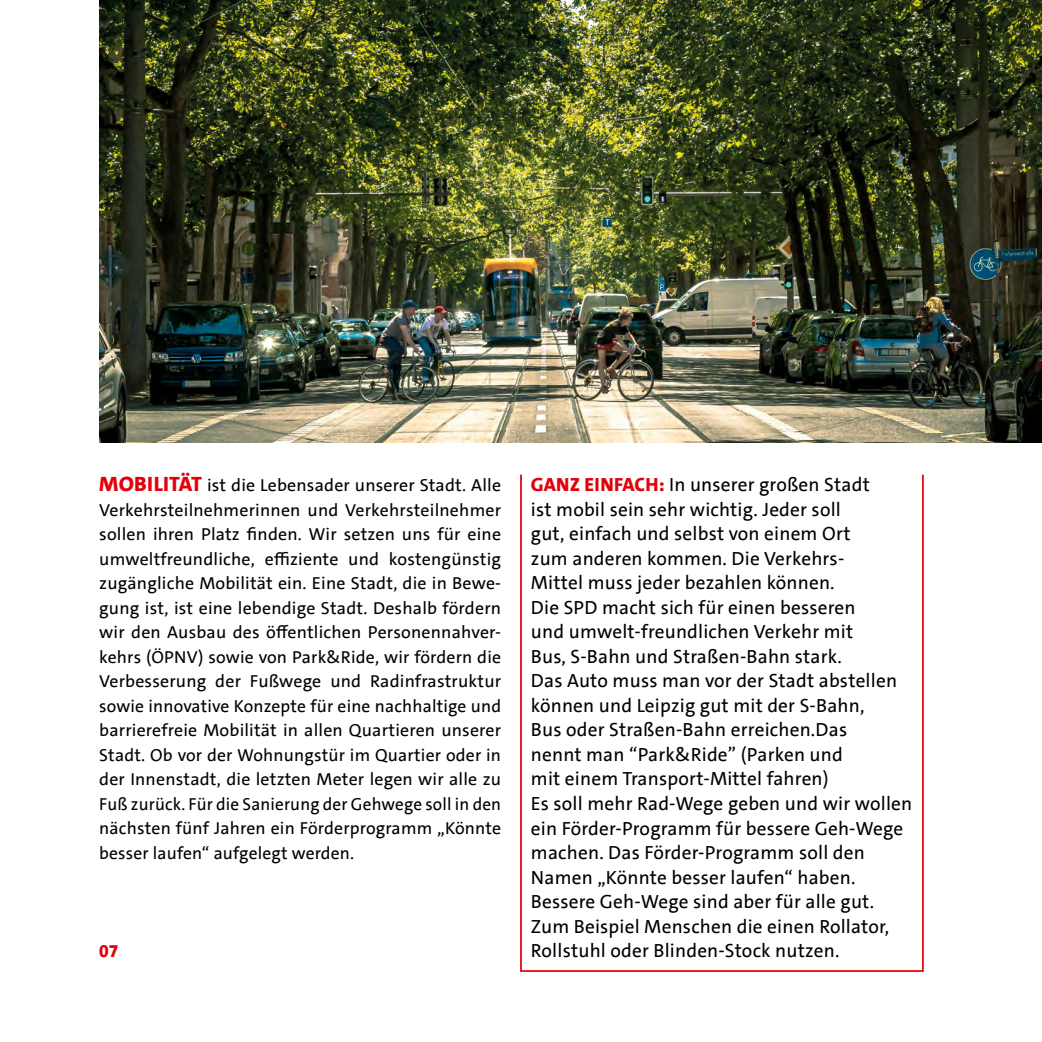
<style>
.page{position:relative;width:1042px;height:1042px;background:#fff}
.page>*{position:absolute;margin:0;border:0;box-sizing:border-box;transform-origin:0 0}
.t1{font:19.25px/24.5px "SPD The Sans";letter-spacing:.01em;color:#000}
.t2{font:17.5px/24.5px "SPD The Sans";letter-spacing:.01em;color:#000;text-align:justify}
.t3{font:800 17.5px "SPD The Sans";color:#e3000b}
.s1{font-weight:800;font-size:21px;color:#e3000b}
.s2{font-weight:800;color:#e3000b}
</style>
<div class="page">
<div style="left:520px;top:474px;width:404px;height:498px;border:2px solid #e3000b"></div>
<img style="left:99px;top:0;width:943px;height:442px">
<p class="t2" style="left:99px;top:473px;width:403px"><span class="s1">MOBILITÄT</span> ist die Lebensader unserer Stadt. Alle Verkehrsteilnehmerinnen und Verkehrsteilnehmer sollen ihren Platz finden. Wir setzen uns für eine umweltfreundliche, effiziente und kostengünstig zugängliche Mobilität ein. Eine Stadt, die in Bewe&shy;gung ist, ist eine lebendige Stadt. Deshalb fördern wir den Ausbau des öffentlichen Personennahver&shy;kehrs (ÖPNV) sowie von Park&amp;Ride, wir fördern die Verbesserung der Fußwege und Radinfrastruktur sowie innovative Konzepte für eine nachhaltige und barrierefreie Mobilität in allen Quartieren unserer Stadt. Ob vor der Wohnungstür im Quartier oder in der Innenstadt, die letzten Meter legen wir alle zu Fuß zurück. Für die Sanierung der Gehwege soll in den nächsten fünf Jahren ein Förderprogramm „Könnte besser laufen“ aufgelegt werden.</p>
<p class="t1" style="left:531px;top:473px;width:383px"><span class="s2">GANZ EINFACH:</span> In unserer großen Stadt<br>ist mobil sein sehr wichtig. Jeder soll<br>gut, einfach und selbst von einem Ort<br>zum anderen kommen. Die Verkehrs-<br>Mittel muss jeder bezahlen können.<br>Die SPD macht sich für einen besseren<br>und umwelt-freundlichen Verkehr mit<br>Bus, S-Bahn und Straßen-Bahn stark.<br>Das Auto muss man vor der Stadt abstellen können und Leipzig gut mit der S-Bahn,<br>Bus oder Straßen-Bahn erreichen.Das<br>nennt man “Park&amp;Ride” (Parken und<br>mit einem Transport-Mittel fahren)<br>Es soll mehr Rad-Wege geben und wir wollen ein Förder-Programm für bessere Geh-Wege machen. Das Förder-Programm soll den Namen „Könnte besser laufen“ haben.<br>Bessere Geh-Wege sind aber für alle gut.<br>Zum Beispiel Menschen die einen Rollator, Rollstuhl oder Blinden-Stock nutzen.</p>
<p class="t3" style="left:99px;top:940px;width:21px">07</p>
</div>
